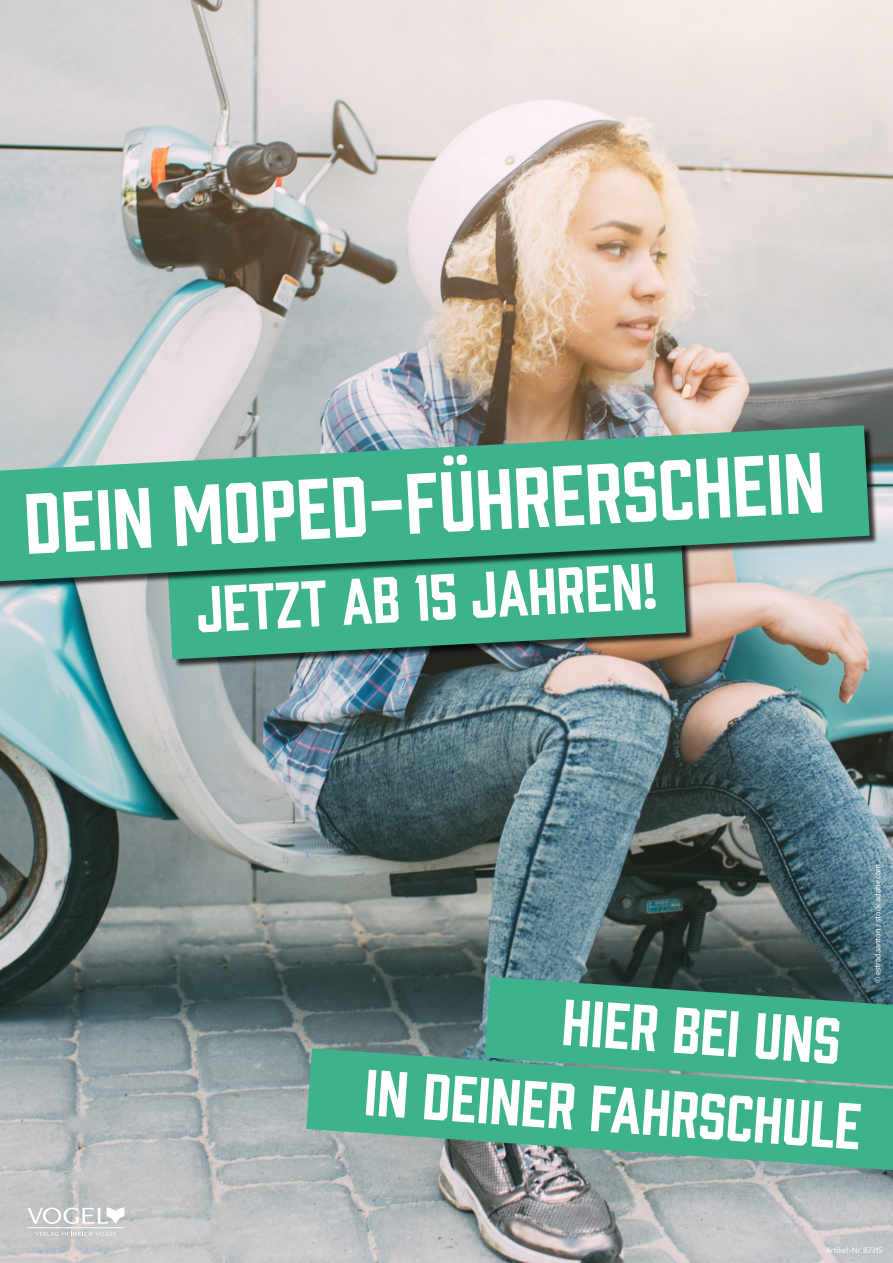
<style>
.page{position:relative;width:893px;height:1263px;background:#fff}
.page>*{position:absolute;margin:0;border:0;box-sizing:border-box;transform-origin:0 0}
.t1{font:78.75px "Prohibition";color:#fff}
.t2{font:60px/83.8px "Prohibition";color:#fff}
.t3{font:7.5px "Encode Sans";color:#fff}
</style>
<div class="page">
<img style="left:0;top:0;width:893px;height:1263px">
<svg style="left:485px;top:977px;width:408px;height:71px;background:#3a9c7e"></svg>
<svg style="left:306px;top:1048px;width:587px;height:122px;background:#4ead8f"></svg>
<div style="left:169px;top:538px;width:526px;height:130px;background:#000;opacity:.75"></div>
<svg style="left:167px;top:593px;width:519px;height:66px;background:#44a081"></svg>
<hr style="left:27px;top:1227px;width:97px;height:1px;background:#fff">
<svg style="left:35px;top:1232px;width:81px;height:4px"></svg>
<svg style="left:27px;top:1207px;width:97px;height:17px"></svg>
<div style="left:0;top:427px;width:879px;height:166px;background:#000;opacity:.75"></div>
<svg style="left:0;top:425px;width:870px;height:156px;background:#54af92"></svg>
<h1 class="t1" style="left:21px;top:469px;width:803px;rotate:-3deg">Dein Moped-Führerschein</h1>
<h2 class="t2" style="left:195px;top:563px;width:462px;rotate:-3deg">Jetzt AB 15 Jahren!</h2>
<h2 class="t2" style="left:374px;top:962px;width:499px;text-indent:192px;rotate:4deg">hier bei uns in deiner Fahrschule</h2>
<p class="t3" style="left:873px;top:983px;width:121px;rotate:-90deg">© estradaanton / stock.adobe.com</p>
<p class="t3" style="left:826px;top:1245px;width:58px">Artikel-Nr. 87315</p>
</div>
